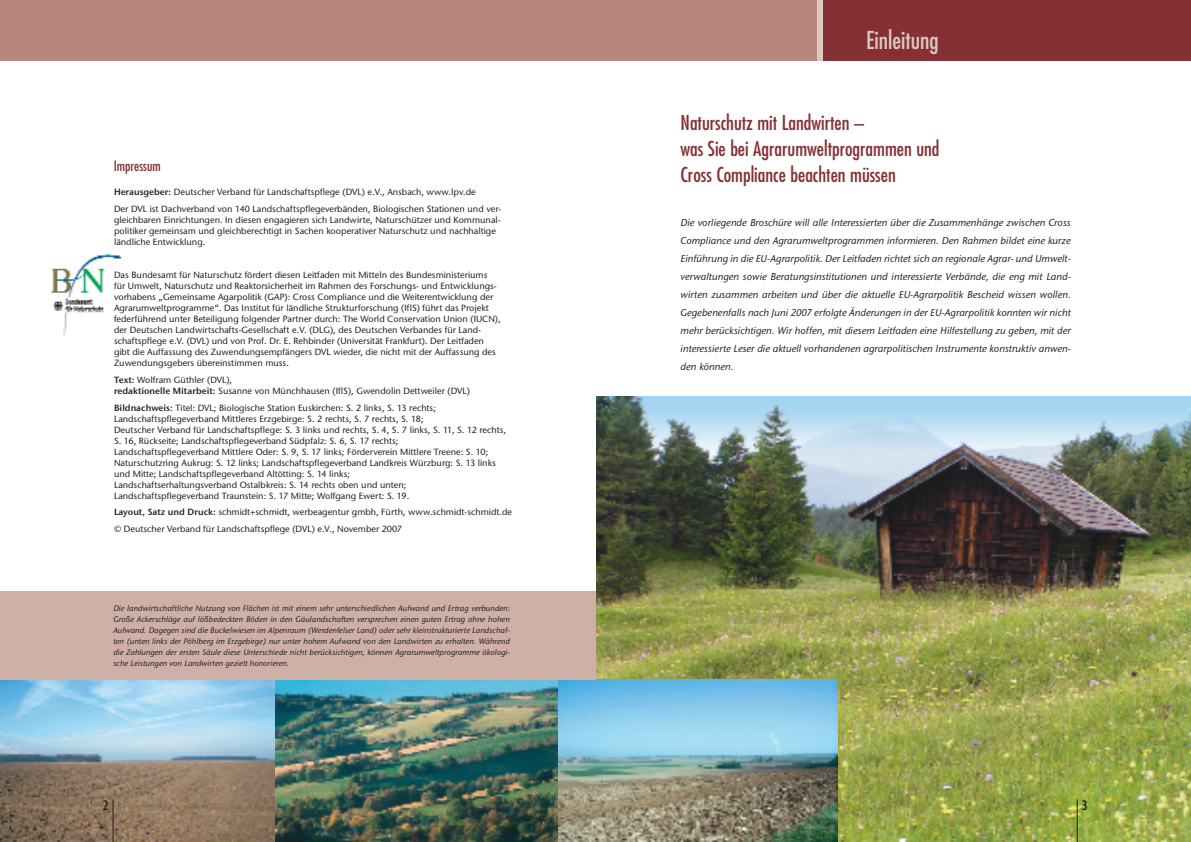
<style>
.page{position:relative;width:1191px;height:842px;background:#fff}
.page>*{position:absolute;margin:0;border:0;box-sizing:border-box;transform-origin:0 0}
.t1{font:condensed 24px "Futura";color:#ddc8bf}
.t2{font:condensed 20px/26px "Futura";color:#843034}
.t3{font:condensed 14px "Futura";color:#843034}
.t4{font:500 14px "Dax Condensed";color:#231f20}
.t5{font:italic 500 10px/18px "Stone Sans ITC";color:#231f20;text-align:justify}
.t6{font:500 9px/11px "Stone Sans ITC";color:#231f20}
.t7{font:italic 500 8px/11px "Stone Sans ITC";color:#231f20;text-align:justify}
.s1{font-family:"Stone Sans ITC Semi";font-weight:400}
</style>
<div class="page">
<img style="left:0;top:680px;width:275px;height:162px">
<img style="left:596px;top:397px;width:595px;height:445px">
<img style="left:51px;top:254px;width:70px;height:81px">
<div style="left:0;top:0;width:1191px;height:60px;background:#b7877b"></div>
<div style="left:823px;top:0;width:368px;height:60px;background:#843034"></div>
<div style="left:817px;top:0;width:6px;height:60px;background:#ddc8bf"></div>
<hr style="left:1076px;top:799px;width:1px;height:43px;background:#231f20">
<hr style="left:113px;top:799px;width:1px;height:43px;background:#231f20">
<img style="left:558px;top:680px;width:280px;height:162px">
<img style="left:275px;top:680px;width:283px;height:162px">
<div style="left:0;top:591px;width:595px;height:89px;background:#cfb0a6"></div>
<h3 class="t3" style="left:114px;top:159px;width:48px">Impressum</h3>
<p class="t6" style="left:114px;top:185px;width:389px;line-height:16.7px"><span class="s1">Herausgeber:</span> Deutscher Verband für Landschaftspflege (DVL) e.V., Ansbach, www.lpv.de<br>Der DVL ist Dachverband von 140 Landschaftspflegeverbänden, Biologischen Stationen und ver-</p>
<p class="t6" style="left:114px;top:215px;width:388px">gleichbaren Einrichtungen. In diesen engagieren sich Landwirte, Naturschützer und Kommunal&shy;politiker gemeinsam und gleichberechtigt in Sachen kooperativer Naturschutz und nachhaltige ländliche Entwicklung.</p>
<p class="t6" style="left:114px;top:271px;width:388px">Das Bundesamt für Naturschutz fördert diesen Leitfaden mit Mitteln des Bundesministeriums für Umwelt, Naturschutz und Reaktorsicherheit im Rahmen des Forschungs- und Entwicklungs&shy;vorhabens „Gemeinsame Agarpolitik (GAP): Cross Compliance und die Weiterentwicklung der Agrarumweltprogramme“. Das Institut für ländliche Strukturforschung (IflS) führt das Projekt federführend unter Beteiligung folgender Partner durch: The World Conservation Union (IUCN), der Deutschen Landwirtschafts-Gesellschaft e.V. (DLG), des Deutschen Verbandes für Land&shy;schaftspflege e.V. (DVL) und von Prof. Dr. E. Rehbinder (Universität Frankfurt). Der Leitfaden gibt die Auffassung des Zuwendungsempfängers DVL wieder, die nicht mit der Auffassung des Zuwendungsgebers übereinstimmen muss.</p>
<p class="t6" style="left:114px;top:375px;width:357px"><span class="s1">Text:</span> Wolfram Güthler (DVL),<br><span class="s1">redaktionelle Mitarbeit:</span> Susanne von Münchhausen (IflS), Gwendolin Dettweiler (DVL)</p>
<p class="t6" style="left:114px;top:403px;width:393px"><span class="s1">Bildnachweis:</span> Titel: DVL; Biologische Station Euskirchen: S. 2 links, S. 13 rechts; Landschaftspflegeverband Mittleres Erzgebirge: S. 2 rechts, S. 7 rechts, S. 18;<br>Deutscher Verband für Landschaftspflege: S. 3 links und rechts, S. 4, S. 7 links, S. 11, S. 12 rechts, S. 16, Rückseite; Landschaftspflegeverband Südpfalz: S. 6, S. 17 rechts; Landschaftspflegeverband Mittlere Oder: S. 9, S. 17 links; Förderverein Mittlere Treene: S. 10; Naturschutzring Aukrug: S. 12 links; Landschaftspflegeverband Landkreis Würzburg: S. 13 links und Mitte; Landschaftspflegeverband Altötting: S. 14 links;<br>Landschaftserhaltungsverband Ostalbkreis: S. 14 rechts oben und unten; Landschaftspflegeverband Traunstein: S. 17 Mitte; Wolfgang Ewert: S. 19.</p>
<p class="t6" style="left:114px;top:505px;width:399px;line-height:16.7px"><span class="s1">Layout, Satz und Druck:</span> schmidt+schmidt, werbeagentur gmbh, Fürth, www.schmidt-schmidt.de © Deutscher Verband für Landschaftspflege (DVL) e.V., November 2007</p>
<p class="t7" style="left:113px;top:603px;width:398px">Die landwirtschaftliche Nutzung von Flächen ist mit einem sehr unterschiedlichen Aufwand und Ertrag verbunden:<br>Große Ackerschläge auf lößbedeckten Böden in den Gäulandschaften versprechen einen guten Ertrag ohne hohen Aufwand. Dagegen sind die Buckelwiesen im Alpenraum (Werdenfelser Land) oder sehr kleinstrukturierte Landschaf&shy;ten (unten links der Pöhlberg im Erzgebirge) nur unter hohem Aufwand von den Landwirten zu erhalten. Während die Zahlungen der ersten Säule diese Unterschiede nicht berücksichtigen, können Agrarumweltprogramme ökologi&shy;sche Leistungen von Landwirten gezielt honorieren.</p>
<h1 class="t1" style="left:866px;top:29px;width:74px">Einleitung</h1>
<h2 class="t2" style="left:680px;top:111px;width:260px">Naturschutz mit Landwirten –<br>was Sie bei Agrarumweltprogrammen und<br>Cross Compliance beachten müssen</h2>
<p class="t5" style="left:680px;top:214px;width:392px">Die vorliegende Broschüre will alle Interessierten über die Zusammenhänge zwischen Cross Compliance und den Agrarumweltprogrammen informieren. Den Rahmen bildet eine kurze Einführung in die EU-Agrarpolitik. Der Leitfaden richtet sich an regionale Agrar- und Umwelt&shy;verwaltungen sowie Beratungsinstitutionen und interessierte Verbände, die eng mit Land&shy;wirten zusammen arbeiten und über die aktuelle EU-Agrarpolitik Bescheid wissen wollen.<br>Gegebenenfalls nach Juni 2007 erfolgte Änderungen in der EU-Agrarpolitik konnten wir nicht mehr berücksichtigen. Wir hoffen, mit diesem Leitfaden eine Hilfestellung zu geben, mit der interessierte Leser die aktuell vorhandenen agrarpolitischen Instrumente konstruktiv anwen&shy;den können.</p>
<h3 class="t4" style="left:103px;top:799px;width:8px">2</h3>
<h3 class="t4" style="left:1081px;top:799px;width:8px">3</h3>
</div>
